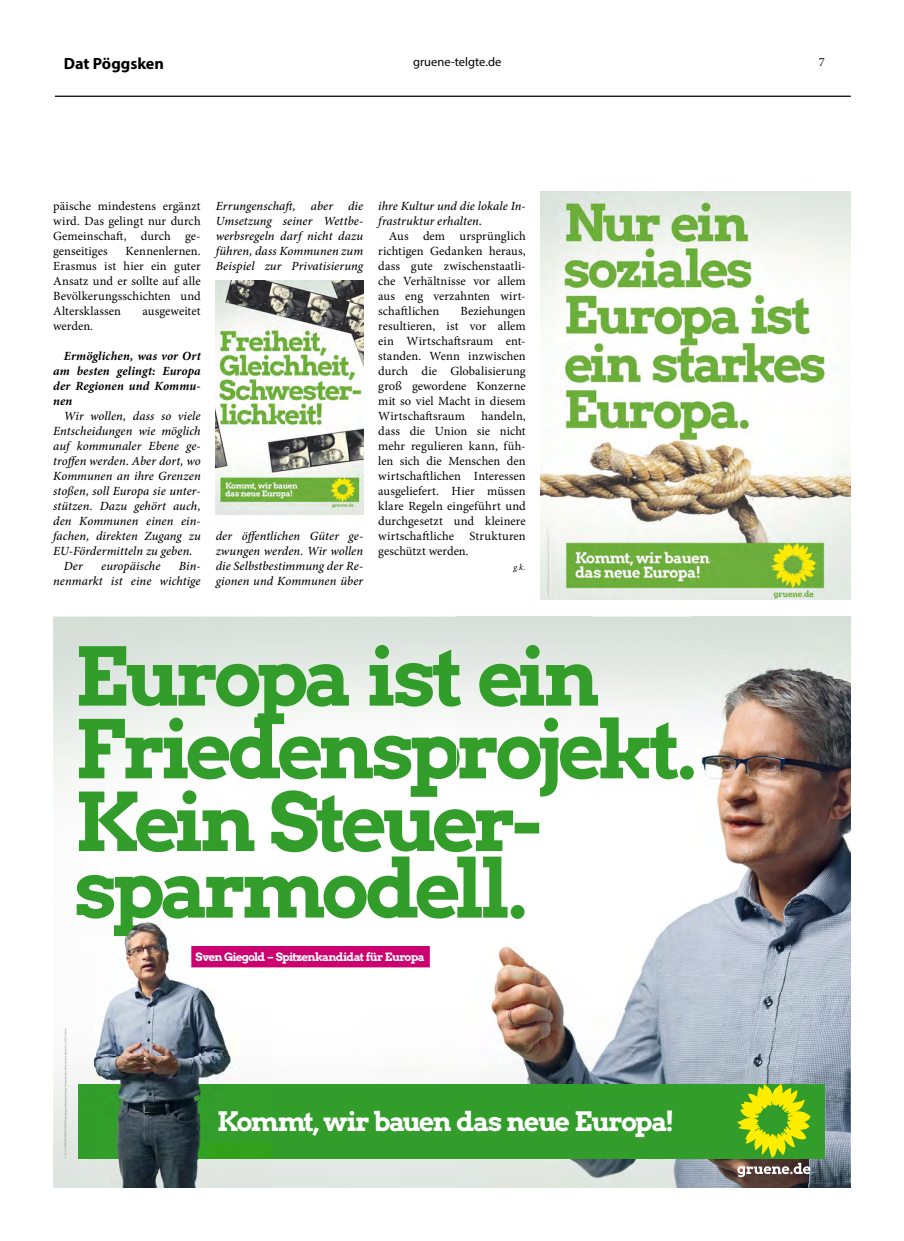
<style>
.page{position:relative;width:904px;height:1241px;background:#fff}
.page>*{position:absolute;margin:0;border:0;box-sizing:border-box;transform-origin:0 0}
.t1{font:80.25px/70.6px "Arvo Gruen";letter-spacing:-.07em;color:#339d2b}
.t2{font:26.62px "Arvo Gruen";letter-spacing:-.065em;color:#fff}
.t3{font:700 16.25px "Myriad Pro";color:#000}
.t4{font:12.5px/15px "Minion Pro";letter-spacing:.005em;color:#000;text-align:justify}
.t5{font:italic 500 12.5px/15px "Minion Pro";letter-spacing:.005em;color:#000;text-align:justify}
.t6{font:italic 700 12.5px/15px "Minion Pro";letter-spacing:.01em;color:#000;text-align:justify}
.t7{font:12.5px "Myriad Pro";color:#000}
.t8{font:11.38px "Arvo Gruen";letter-spacing:-.075em;color:#fff}
.t9{font:italic 8.75px "Minion Pro";color:#000}
</style>
<div class="page">
<hr style="left:55px;top:96px;width:795px;height:1px;background:#000">
<img style="left:53px;top:616px;width:404px;height:571px">
<img style="left:791px;top:616px;width:59px;height:471px">
<img style="left:598px;top:655px;width:194px;height:43px">
<img style="left:598px;top:698px;width:177px;height:26px">
<img style="left:775px;top:698px;width:17px;height:385px">
<img style="left:701px;top:724px;width:74px;height:52px">
<img style="left:691px;top:776px;width:84px;height:156px">
<img style="left:539px;top:796px;width:7px;height:38px">
<img style="left:662px;top:911px;width:29px;height:21px">
<img style="left:524px;top:909px;width:100px;height:174px">
<img style="left:457px;top:856px;width:67px;height:227px">
<img style="left:624px;top:932px;width:151px;height:151px">
<img style="left:808px;top:1087px;width:42px;height:100px">
<img style="left:457px;top:1157px;width:351px;height:30px">
<img style="left:551px;top:644px;width:47px;height:68px">
<img style="left:457px;top:644px;width:94px;height:68px">
<img style="left:457px;top:717px;width:237px;height:79px">
<img style="left:558px;top:717px;width:102px;height:47px">
<img style="left:457px;top:764px;width:203px;height:32px">
<img style="left:457px;top:809px;width:82px;height:43px">
<img style="left:457px;top:790px;width:82px;height:6px">
<div style="left:79px;top:1083px;width:746px;height:74px;background:#339d2b"></div>
<svg style="left:737px;top:1083px;width:73px;height:93px"></svg>
<img style="left:53px;top:903px;width:26px;height:51px">
<img style="left:79px;top:935px;width:191px;height:19px">
<img style="left:53px;top:954px;width:217px;height:102px">
<img style="left:53px;top:1056px;width:42px;height:33px">
<img style="left:95px;top:1056px;width:175px;height:27px">
<img style="left:53px;top:1089px;width:26px;height:98px">
<img style="left:79px;top:1083px;width:191px;height:104px">
<img style="left:77px;top:903px;width:193px;height:32px">
<img style="left:64px;top:1028px;width:3px;height:130px">
<div style="left:191px;top:945px;width:239px;height:22px;background:#cd006f"></div>
<img style="left:540px;top:191px;width:310px;height:408px">
<img style="left:216px;top:280px;width:147px;height:234px">
<h3 class="t3" style="left:64px;top:53px;width:102px">Dat Pöggsken</h3>
<p class="t7" style="left:413px;top:54px;width:90px">gruene-telgte.de</p>
<p class="t4" style="left:819px;top:54px;width:7px">7</p>
<p class="t4" style="left:53px;top:199px;width:149px">päische mindestens ergänzt wird. Das gelingt nur durch Gemeinschaft, durch ge&shy;genseitiges</p>
<p class="t4" style="left:53px;top:244px;width:149px;text-indent:72px">Kennenlernen.<br>Erasmus ist hier ein guter Ansatz und er sollte auf alle Bevölkerungsschichten und Altersklassen</p>
<p class="t4" style="left:143px;top:304px;width:60px">ausgeweitet</p>
<p class="t4" style="left:53px;top:319px;width:41px">werden.</p>
<p class="t6" style="left:53px;top:348px;width:149px;text-indent:11px">Ermöglichen, was vor Ort am besten gelingt: Europa der Regionen und Kommu&shy;nen</p>
<p class="t5" style="left:64px;top:408px;width:138px">Wir wollen, dass so viele</p>
<p class="t5" style="left:53px;top:423px;width:149px">Entscheidungen wie möglich</p>
<p class="t5" style="left:53px;top:438px;width:149px">auf kommunaler Ebene ge-</p>
<p class="t5" style="left:53px;top:453px;width:149px">troffen werden. Aber dort, wo</p>
<p class="t5" style="left:53px;top:468px;width:149px">Kommunen an ihre Grenzen</p>
<p class="t5" style="left:53px;top:483px;width:149px">stoßen, soll Europa sie unter-</p>
<p class="t5" style="left:53px;top:498px;width:149px">stützen. Dazu gehört auch,</p>
<p class="t5" style="left:53px;top:513px;width:149px">den Kommunen einen ein-</p>
<p class="t5" style="left:53px;top:528px;width:149px">fachen, direkten Zugang zu</p>
<p class="t5" style="left:53px;top:543px;width:141px">EU-Fördermitteln zu geben.</p>
<p class="t5" style="left:64px;top:558px;width:20px">Der</p>
<p class="t5" style="left:101px;top:558px;width:61px">europäische</p>
<p class="t5" style="left:53px;top:558px;width:149px;text-align:right">Bin-<br>nenmarkt ist eine wichtige</p>
<p class="t5" style="left:216px;top:198px;width:149px">Errungenschaft, aber die Umsetzung seiner Wettbe&shy;werbsregeln darf nicht dazu führen, dass Kommunen zum Beispiel zur Privatisierung</p>
<p class="t5" style="left:216px;top:528px;width:149px">der öffentlichen Güter ge&shy;zwungen werden. Wir wollen die Selbstbestimmung der Re&shy;gionen und Kommunen über</p>
<p class="t5" style="left:378px;top:198px;width:149px">ihre Kultur und die lokale In&shy;frastruktur erhalten.</p>
<p class="t4" style="left:378px;top:229px;width:149px;text-indent:11px">Aus dem ursprünglich richtigen Gedanken heraus, dass gute zwischenstaatli&shy;che Verhältnisse vor allem aus eng verzahnten wirt&shy;schaftlichen</p>
<p class="t4" style="left:378px;top:304px;width:149px;text-indent:82px">Beziehungen resultieren, ist vor allem ein Wirtschaftsraum ent&shy;standen. Wenn inzwischen durch die Globalisierung groß gewordene Konzerne mit so viel Macht in diesem Wirtschaftsraum</p>
<p class="t4" style="left:378px;top:409px;width:149px;text-indent:103px">handeln, dass die Union sie nicht mehr regulieren kann, füh&shy;len sich die Menschen den wirtschaftlichen Interessen ausgeliefert. Hier müssen klare Regeln eingeführt und durchgesetzt und kleinere wirtschaftliche Strukturen geschützt werden.</p>
<p class="t9" style="left:513px;top:561px;width:14px">g.k.</p>
<h1 class="t1" style="left:74px;top:637px;width:625px">Europa ist ein<br>Friedensprojekt.<br>Kein Steuer&shy;sparmodell.</h1>
<p class="t8" style="left:196px;top:948px;width:231px">Sven Giegold – Spitzenkandidat für Europa</p>
<h2 class="t2" style="left:217px;top:1102px;width:459px">Kommt, wir bauen das neue Europa!</h2>
</div>
